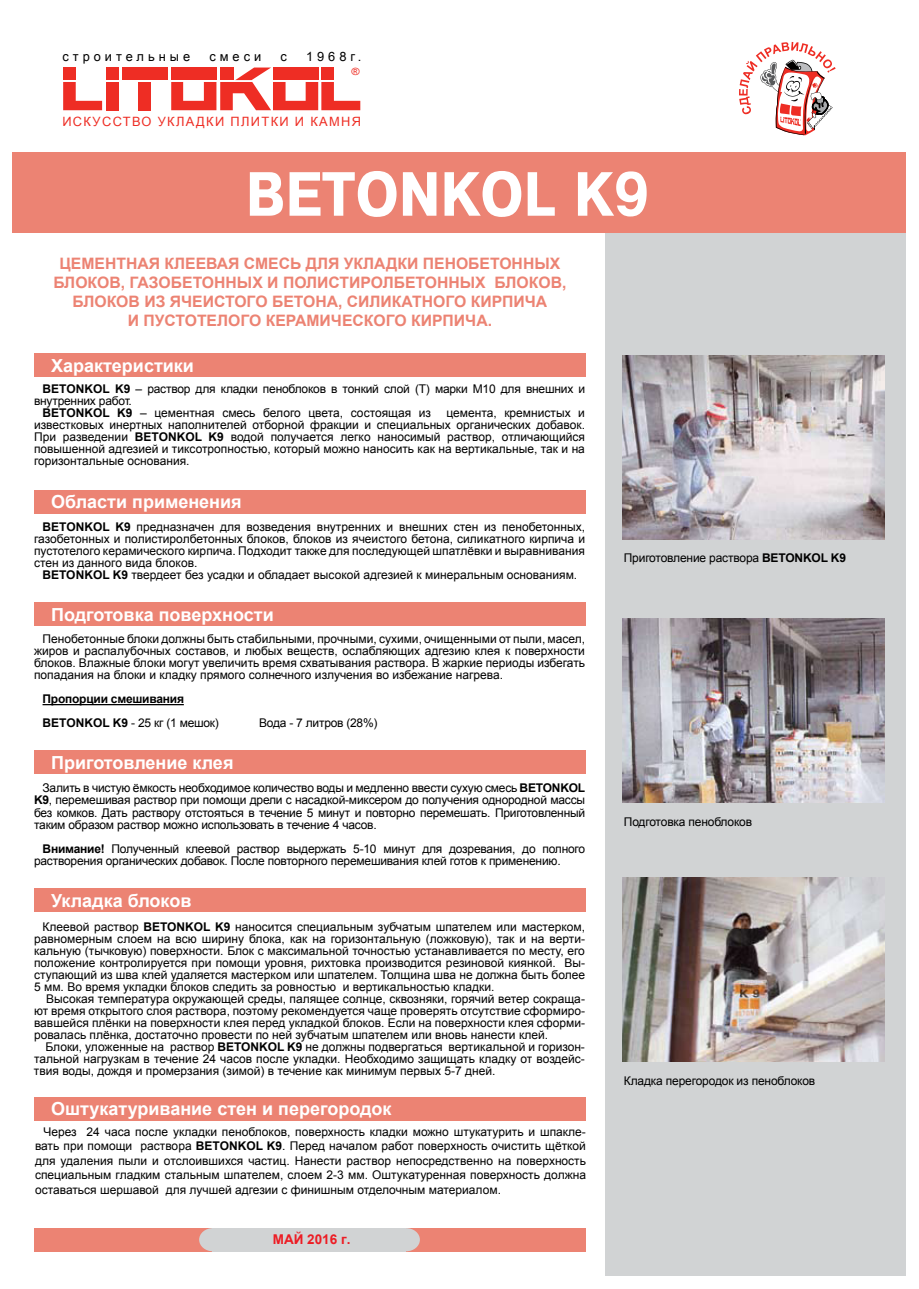
<style>
.page{position:relative;width:919px;height:1289px;background:#fff}
.page>*{position:absolute;margin:0;border:0;box-sizing:border-box;transform-origin:0 0}
.t1{font:700 58.65px "Pragmatica";color:#fff;scale:.87 1}
.t2{font:700 18px "Arial";color:#fff}
.t3{font:700 15.75px/18.9px "Arial";color:#ec8373;text-align:center}
.t4{font:700 13.5px "Arial";color:#ed1c24}
.t5{font:12.9px "Arial";letter-spacing:.105em;color:#ee2d24}
.t6{font:12.9px "Arial";letter-spacing:.31em;color:#000}
.t7{font:12px/12px "Arial";color:#000;text-align:justify}
.t8{font:12px/12px "Arial";letter-spacing:-.02em;color:#000}
.t9{font:700 12px/24px "Arial";letter-spacing:-.02em;color:#000}
.t10{font:9.9px "Arial";color:#ee2d24;scale:1.12 1}
.s1{font-weight:700}
.s2{font-weight:400}
</style>
<div class="page">
<div style="left:605px;top:206px;width:301px;height:1070px;background:#d1d3d4"></div>
<div style="left:13px;top:152px;width:893px;height:80px;background:#ec8373"></div>
<div style="left:106px;top:82px;width:12px;height:28px;background:#ee2d24"></div>
<div style="left:106px;top:68px;width:12px;height:12px;background:#ee2d24"></div>
<div style="left:122px;top:68px;width:45px;height:12px;background:#ee2d24"></div>
<div style="left:138px;top:82px;width:13px;height:28px;background:#ee2d24"></div>
<div style="left:63px;top:68px;width:13px;height:12px;background:#ee2d24"></div>
<svg style="left:63px;top:82px;width:39px;height:28px"></svg>
<svg style="left:171px;top:68px;width:189px;height:42px"></svg>
<svg style="left:739px;top:42px;width:96px;height:94px"></svg>
<div style="left:34px;top:1227px;width:551px;height:24px;background:#ec8373"></div>
<div style="left:34px;top:354px;width:551px;height:23px;background:#ec8373"></div>
<div style="left:34px;top:490px;width:551px;height:23px;background:#ec8373"></div>
<div style="left:34px;top:602px;width:551px;height:24px;background:#ec8373"></div>
<div style="left:34px;top:750px;width:551px;height:23px;background:#ec8373"></div>
<div style="left:34px;top:888px;width:551px;height:24px;background:#ec8373"></div>
<div style="left:392px;top:1227px;width:28px;height:24px;background:#d1d3d4;border-radius:50%"></div>
<div style="left:199px;top:1227px;width:28px;height:24px;background:#d1d3d4;border-radius:50%"></div>
<div style="left:213px;top:1227px;width:193px;height:24px;background:#d1d3d4"></div>
<hr style="left:43px;top:704px;width:141px;height:1px;background:#000">
<img style="left:622px;top:878px;width:262px;height:183px">
<img style="left:622px;top:619px;width:262px;height:183px">
<img style="left:622px;top:355px;width:262px;height:184px">
<div style="left:34px;top:1096px;width:551px;height:24px;background:#ec8373"></div>
<p class="t6" style="left:62px;top:48px;width:129px">строительные</p>
<p class="t6" style="left:209px;top:48px;width:53px">смеси</p>
<p class="t6" style="left:280px;top:48px;width:8px">c</p>
<p class="t6" style="left:306px;top:48px;width:57px">1968г.</p>
<p class="t10" style="left:351px;top:65px;width:9px">®</p>
<p class="t5" style="left:62px;top:113px;width:300px">ИСКУССТВО УКЛАДКИ ПЛИТКИ И КАМНЯ</p>
<p class="t1" style="left:246px;top:161px;width:465px">BETONKOL K9</p>
<p class="t3" style="left:53px;top:254px;width:514px">ЦЕМЕНТНАЯ КЛЕЕВАЯ СМЕСЬ ДЛЯ УКЛАДКИ ПЕНОБЕТОННЫХ БЛОКОВ, ГАЗОБЕТОННЫХ И ПОЛИСТИРОЛБЕТОННЫХ БЛОКОВ, БЛОКОВ ИЗ ЯЧЕИСТОГО БЕТОНА, СИЛИКАТНОГО КИРПИЧА<br>И ПУСТОТЕЛОГО КЕРАМИЧЕСКОГО КИРПИЧА.</p>
<p class="t2" style="left:51px;top:353px;width:144px">Характеристики</p>
<p class="t8" style="left:43px;top:383px;width:544px"><span class="s1">BETONKOL K9</span> – раствор для кладки пеноблоков в тонкий слой (Т) марки М10 для внешних и</p>
<p class="t8" style="left:34px;top:395px;width:99px">внутренних работ.</p>
<p class="t7" style="left:43px;top:407px;width:390px"><span class="s1">BETONKOL K9</span> – цементная смесь белого цвета, состоящая из</p>
<p class="t7" style="left:34px;top:407px;width:552px;text-indent:412px">цемента, кремнистых и известковых инертных наполнителей отборной фракции и специальных органических добавок.<br>При разведении <span class="s1">BETONKOL K9</span> водой получается легко наносимый раствор, отличающийся повышенной адгезией и тиксотропностью, который можно наносить как на вертикальные, так и на горизонтальные основания.</p>
<p class="t2" style="left:51px;top:490px;width:192px">Области применения</p>
<p class="t7" style="left:43px;top:521px;width:544px"><span class="s1">BETONKOL K9</span> предназначен для возведения внутренних и внешних стен из пенобетонных,</p>
<p class="t7" style="left:34px;top:533px;width:552px">газобетонных и полистиролбетонных блоков, блоков из ячеистого бетона, силикатного кирпича и</p>
<p class="t7" style="left:34px;top:545px;width:552px">пустотелого керамического кирпича. Подходит также для последующей шпатлёвки и выравнивания</p>
<p class="t7" style="left:34px;top:557px;width:165px">стен из данного вида блоков.</p>
<p class="t7" style="left:42px;top:569px;width:536px"><span class="s1">BETONKOL K9</span> твердеет без усадки и обладает высокой адгезией к минеральным основаниям.</p>
<p class="t2" style="left:51px;top:602px;width:224px">Подготовка поверхности</p>
<p class="t7" style="left:34px;top:633px;width:552px;text-indent:8px">Пенобетонные блоки должны быть стабильными, прочными, сухими, очищенными от пыли, масел, жиров и распалубочных составов, и любых веществ, ослабляющих адгезию клея к поверхности блоков. Влажные блоки могут увеличить время схватывания раствора. В жаркие периоды избегать попадания на блоки и кладку прямого солнечного излучения во избежание нагрева.</p>
<p class="t9" style="left:43px;top:687px;width:178px">Пропорции смешивания<br>BETONKOL K9 <span class="s2">- 25 кг (1 мешок)</span></p>
<p class="t8" style="left:259px;top:717px;width:120px">Вода - 7 литров (28%)</p>
<p class="t2" style="left:51px;top:750px;width:184px">Приготовление клея</p>
<p class="t7" style="left:34px;top:782px;width:552px;text-indent:8px">Залить в чистую ёмкость необходимое количество воды и медленно ввести сухую смесь <span class="s1">BETONKOL K9</span>, перемешивая раствор при помощи дрели с насадкой-миксером до получения однородной массы без комков. Дать раствору отстояться в течение 5 минут и повторно перемешать. Приготовленный таким образом раствор можно использовать в течение 4 часов.</p>
<p class="t8" style="left:34px;top:842px;width:552px;text-indent:8px"><span class="s1">Внимание!</span> Полученный клеевой раствор выдержать 5-10 минут для дозревания, до полного растворения органических добавок. После повторного перемешивания клей готов к применению.</p>
<p class="t2" style="left:51px;top:888px;width:142px">Укладка блоков</p>
<p class="t7" style="left:43px;top:920px;width:544px">Клеевой раствор <span class="s1">BETONKOL K9</span> наносится специальным зубчатым шпателем или мастерком,</p>
<p class="t7" style="left:34px;top:932px;width:552px">равномерным слоем на всю ширину блока, как на горизонтальную (ложковую), так и на верти-</p>
<p class="t7" style="left:34px;top:944px;width:552px">кальную (тычковую) поверхности. Блок с максимальной точностью устанавливается по месту, его</p>
<p class="t7" style="left:34px;top:956px;width:552px">положение контролируется при помощи уровня, рихтовка производится резиновой киянкой. Вы-</p>
<p class="t7" style="left:34px;top:968px;width:552px">ступающий из шва клей удаляется мастерком или шпателем. Толщина шва не должна быть более</p>
<p class="t7" style="left:34px;top:980px;width:462px">5 мм. Во время укладки блоков следить за ровностью и вертикальностью кладки.</p>
<p class="t7" style="left:46px;top:992px;width:540px">Высокая температура окружающей среды, палящее солнце, сквозняки, горячий ветер сокраща-</p>
<p class="t7" style="left:34px;top:1004px;width:552px">ют время открытого слоя раствора, поэтому рекомендуется чаще проверять отсутствие сформиро-</p>
<p class="t7" style="left:34px;top:1016px;width:552px">вавшейся плёнки на поверхности клея перед укладкой блоков. Если на поверхности клея сформи-</p>
<p class="t7" style="left:34px;top:1028px;width:515px">ровалась плёнка, достаточно провести по ней зубчатым шпателем или вновь нанести клей.</p>
<p class="t7" style="left:45px;top:1040px;width:541px">Блоки, уложенные на раствор <span class="s1">BETONKOL K9</span> не должны подвергаться вертикальной и горизон-</p>
<p class="t7" style="left:34px;top:1052px;width:552px">тальной нагрузкам в течение 24 часов после укладки. Необходимо защищать кладку от воздейс-</p>
<p class="t7" style="left:34px;top:1064px;width:463px">твия воды, дождя и промерзания (зимой) в течение как минимум первых 5-7 дней.</p>
<p class="t2" style="left:51px;top:1096px;width:342px">Оштукатуривание стен и перегородок</p>
<p class="t7" style="left:35px;top:1124px;width:552px;line-height:14.4px;text-indent:9px">Через 24 часа после укладки пеноблоков, поверхность кладки можно штукатурить и шпакле&shy;вать при помощи раствора <span class="s1">BETONKOL K9</span>. Перед началом работ поверхность очистить щёткой для удаления пыли и отслоившихся частиц. Нанести раствор непосредственно на поверхность специальным гладким стальным шпателем, слоем 2-3 мм. Оштукатуренная поверхность должна оставаться шершавой для лучшей адгезии с финишным отделочным материалом.</p>
<p class="t4" style="left:273px;top:1230px;width:79px">МАЙ 2016 г.</p>
<p class="t7" style="left:623px;top:552px;width:224px">Приготовление раствора <span class="s1">BETONKOL K9</span></p>
<p class="t7" style="left:624px;top:816px;width:130px">Подготовка пеноблоков</p>
<p class="t7" style="left:624px;top:1074px;width:193px">Кладка перегородок из пеноблоков</p>
</div>
